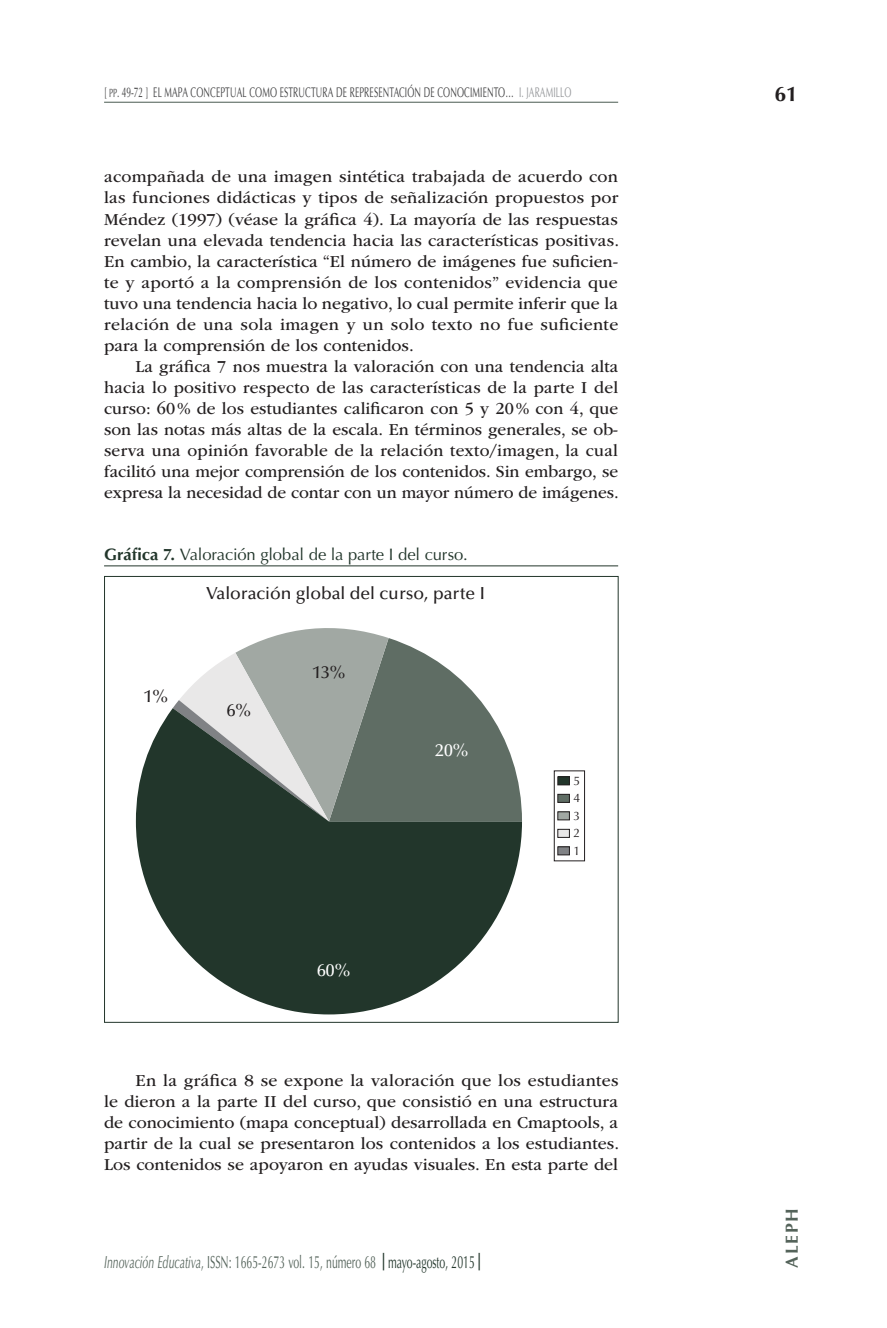
<style>
.page{position:relative;width:887px;height:1328px;background:#fff}
.page>*{position:absolute;margin:0;border:0;box-sizing:border-box;transform-origin:0 0}
.t1{font:700 21px "Optima LT Std";color:#231f20}
.t2{font:17.5px/21px "ITC Garamond Std";color:#231f20;text-align:justify}
.t3{font:17.5px "Optima LT Std";color:#54635a;scale:.6 1}
.t4{font:500 17.5px "Optima LT Std";color:#231f20}
.t5{font:500 17.5px "Optima LT Std";color:#fff}
.t6{font:700 17.5px "Optima LT Std";letter-spacing:.1em;color:#54635a}
.t7{font:16.62px "Optima LT Std";letter-spacing:-.01em;color:#22362b}
.t8{font:14px "Optima LT Std";letter-spacing:.02em;color:#3e3e3f;scale:.6 1}
.t9{font:12.25px/17.5px "Optima LT Std";color:#231f20;text-align:justify}
.s1{font-family:"Optima LT Std SC850";font-size:11.9px}
.s2{color:#939598}
.s3{font-weight:700}
.s4{font-style:italic}
.s5{font-weight:900;color:#22362b}
.s6{color:#22362b}
</style>
<div class="page">
<hr style="left:104px;top:102px;width:514px;height:1px;background:#495a50">
<hr style="left:104px;top:565px;width:514px;height:1px;background:#22362b">
<div style="left:553px;top:770px;width:32px;height:91px;border:1px solid #231f20"></div>
<div style="left:557px;top:777px;width:12px;height:8px;background:#22362b"></div>
<div style="left:557px;top:776px;width:12px;height:9px;border:1px solid #231f20"></div>
<div style="left:557px;top:794px;width:12px;height:8px;background:#5f6d64"></div>
<div style="left:557px;top:794px;width:12px;height:9px;border:1px solid #231f20"></div>
<div style="left:557px;top:812px;width:12px;height:8px;background:#a1a8a3"></div>
<div style="left:557px;top:811px;width:12px;height:9px;border:1px solid #231f20"></div>
<div style="left:557px;top:829px;width:12px;height:8px;background:#e9e8e8"></div>
<div style="left:557px;top:829px;width:12px;height:9px;border:1px solid #231f20"></div>
<div style="left:557px;top:847px;width:12px;height:8px;background:#808285"></div>
<div style="left:557px;top:846px;width:12px;height:9px;border:1px solid #231f20"></div>
<svg style="left:173px;top:628px;width:313px;height:80px"></svg>
<svg style="left:136px;top:708px;width:386px;height:306px;fill:#22362b"></svg>
<p class="t8" style="left:104px;top:84px;width:780px">[ <span class="s1">pp</span>. 49-72 ] EL MAPA CONCEPTUAL COMO ESTRUCTURA DE REPRESENTACIÓN DE CONOCIMIENTO… <span class="s2">I. JARAMILLO</span></p>
<p class="t1" style="left:774px;top:82px;width:25px">61</p>
<p class="t2" style="left:104px;top:167px;width:516px">acompañada de una imagen sintética trabajada de acuerdo con las funciones didácticas y tipos de señalización propuestos por Méndez (1997) (véase la gráfica 4). La mayoría de las respuestas revelan una elevada tendencia hacia las características positivas.<br>En cambio, la característica “El número de imágenes fue suficien&shy;te y aportó a la comprensión de los contenidos” evidencia que tuvo una tendencia hacia lo negativo, lo cual permite inferir que la relación de una sola imagen y un solo texto no fue suficiente para la comprensión de los contenidos.</p>
<p class="t2" style="left:104px;top:356px;width:516px;text-indent:32px">La gráfica 7 nos muestra la valoración con una tendencia alta hacia lo positivo respecto de las características de la parte I del curso: 60% de los estudiantes calificaron con 5 y 20% con 4, que son las notas más altas de la escala. En términos generales, se ob&shy;serva una opinión favorable de la relación texto/imagen, la cual facilitó una mejor comprensión de los contenidos. Sin embargo, se expresa la necesidad de contar con un mayor número de imágenes.</p>
<p class="t7" style="left:104px;top:545px;width:365px"><span class="s3">Gráfica 7.</span> Valoración global de la parte I del curso.</p>
<p class="t4" style="left:206px;top:583px;width:281px">Valoración global del curso, parte I</p>
<p class="t4" style="left:144px;top:686px;width:26px">1%</p>
<p class="t4" style="left:227px;top:700px;width:26px">6%</p>
<p class="t4" style="left:312px;top:662px;width:35px">13%</p>
<p class="t5" style="left:317px;top:960px;width:35px">60%</p>
<p class="t5" style="left:435px;top:740px;width:35px">20%</p>
<p class="t9" style="left:573px;top:772px;width:8px">5<br>4<br>3<br>2<br>1</p>
<p class="t2" style="left:104px;top:1070px;width:516px;text-indent:32px">En la gráfica 8 se expone la valoración que los estudiantes le dieron a la parte II del curso, que consistió en una estructura de conocimiento (mapa conceptual) desarrollada en Cmaptools, a partir de la cual se presentaron los contenidos a los estudiantes.<br>Los contenidos se apoyaron en ayudas visuales. En esta parte del</p>
<p class="t3" style="left:104px;top:1251px;width:628px"><span class="s4">Innovación Educativa</span>, ISSN: 1665-2673 vol. 15, número 68 <span class="s5">|</span> <span class="s6">mayo-agosto, 2015</span> <span class="s5">|</span></p>
<p class="t6" style="left:781px;top:1268px;width:61px;rotate:-90deg">ALEPH</p>
</div>
